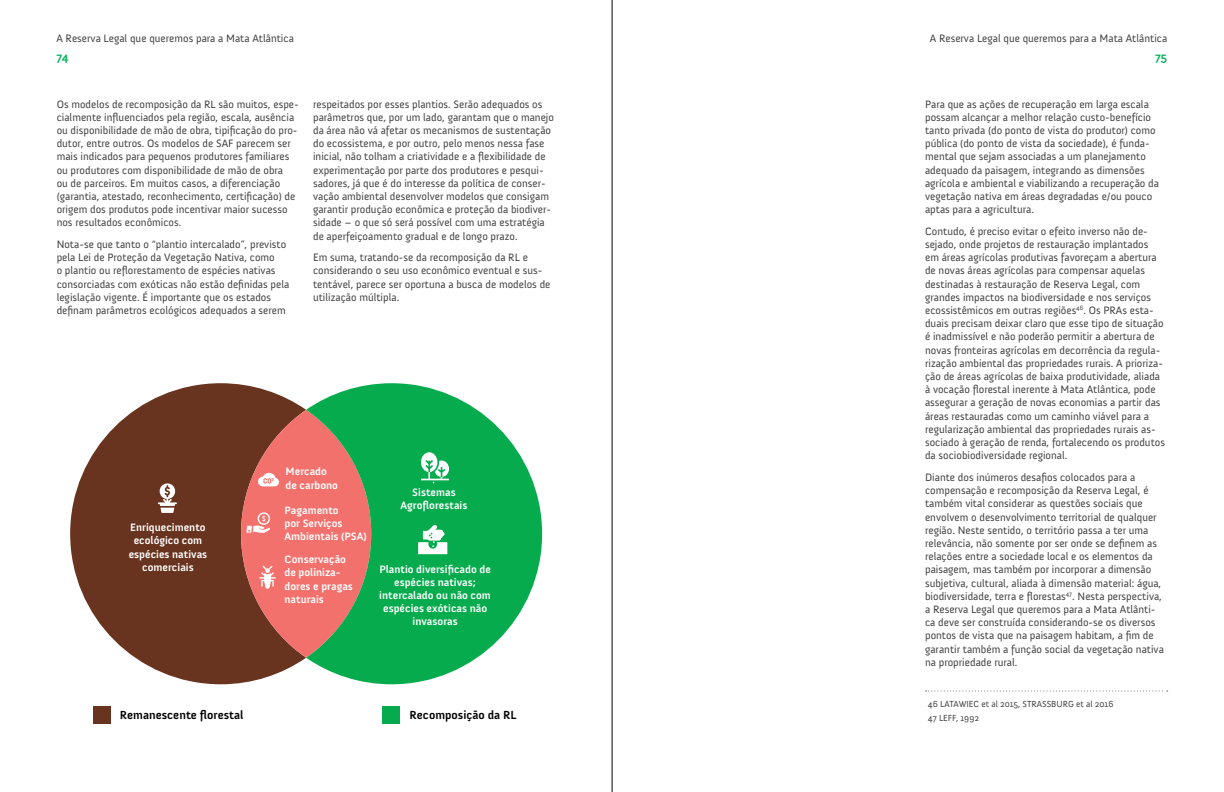
<style>
.page{position:relative;width:1224px;height:792px;background:#fff}
.page>*{position:absolute;margin:0;border:0;box-sizing:border-box;transform-origin:0 0}
.t1{font:700 12px "Anivers";color:#000}
.t2{font:700 12px "Anivers";color:#00b15a}
.t3{font:11px/13.2px "Anivers";color:#414042}
.t4{font:700 11px/13.2px "Anivers";color:#fff}
.t5{font:9px/13.6px "Anivers";color:#414042}
</style>
<div class="page">
<svg style="left:70px;top:383px;width:236px;height:301px;fill:#69341f"></svg>
<div style="left:241px;top:410px;width:130px;height:248px;background:#f3716d;border-radius:50%"></div>
<svg style="left:306px;top:383px;width:236px;height:301px;fill:#06ab4d"></svg>
<div style="left:93px;top:706px;width:17px;height:18px;background:#69341f"></div>
<div style="left:383px;top:706px;width:17px;height:18px;background:#06ab4d"></div>
<svg style="left:158px;top:483px;width:19px;height:30px"></svg>
<svg style="left:246px;top:512px;width:24px;height:21px"></svg>
<svg style="left:259px;top:566px;width:17px;height:23px"></svg>
<svg style="left:421px;top:452px;width:28px;height:31px"></svg>
<svg style="left:418px;top:525px;width:29px;height:29px"></svg>
<svg style="left:258px;top:473px;width:21px;height:13px"></svg>
<svg style="left:926px;top:691px;width:242px;height:1px"></svg>
<hr style="left:612px;top:0;width:1px;height:792px;background:#000">
<p class="t3" style="left:56px;top:32px;width:239px">A Reserva Legal que queremos para a Mata Atlântica</p>
<p class="t3" style="left:930px;top:32px;width:239px">A Reserva Legal que queremos para a Mata Atlântica</p>
<p class="t2" style="left:56px;top:51px;width:14px">74</p>
<p class="t2" style="left:1155px;top:51px;width:14px">75</p>
<p class="t3" style="left:57px;top:97px;width:244px">Os modelos de recomposição da RL são muitos, espe&shy;cialmente influenciados pela região, escala, ausência ou disponibilidade de mão de obra, tipificação do pro&shy;dutor, entre outros. Os modelos de SAF parecem ser mais indicados para pequenos produtores familiares ou produtores com disponibilidade de mão de obra<br>ou de parceiros. Em muitos casos, a diferenciação (garantia, atestado, reconhecimento, certificação) de origem dos produtos pode incentivar maior sucesso nos resultados econômicos.</p>
<p class="t3" style="left:57px;top:238px;width:234px">Nota-se que tanto o “plantio intercalado”, previsto pela Lei de Proteção da Vegetação Nativa, como<br>o plantio ou reflorestamento de espécies nativas consorciadas com exóticas não estão definidas pela legislação vigente. É importante que os estados definam parâmetros ecológicos adequados a serem</p>
<p class="t3" style="left:313px;top:97px;width:242px">respeitados por esses plantios. Serão adequados os parâmetros que, por um lado, garantam que o manejo da área não vá afetar os mecanismos de sustentação do ecossistema, e por outro, pelo menos nessa fase inicial, não tolham a criatividade e a flexibilidade de experimentação por parte dos produtores e pesqui&shy;sadores, já que é do interesse da política de conser&shy;vação ambiental desenvolver modelos que consigam garantir produção econômica e proteção da biodiver&shy;sidade – o que só será possível com uma estratégia de aperfeiçoamento gradual e de longo prazo.</p>
<p class="t3" style="left:313px;top:251px;width:239px">Em suma, tratando-se da recomposição da RL e considerando o seu uso econômico eventual e sus&shy;tentável, parece ser oportuna a busca de modelos de utilização múltipla.</p>
<p class="t4" style="left:129px;top:521px;width:80px;text-align:center">Enriquecimento ecológico com espécies nativas comerciais</p>
<p class="t4" style="left:286px;top:465px;width:54px">Mercado de carbono</p>
<p class="t4" style="left:285px;top:503px;width:84px">Pagamento<br>por Serviços<br>Ambientais (PSA)</p>
<p class="t4" style="left:285px;top:553px;width:70px">Conservação de poliniza&shy;dores e pragas naturais</p>
<p class="t4" style="left:401px;top:486px;width:68px;text-align:center">Sistemas<br>Agroflorestais</p>
<p class="t4" style="left:379px;top:562px;width:113px;text-align:center">Plantio diversificado de espécies nativas; intercalado ou não com espécies exóticas não invasoras</p>
<p class="t1" style="left:120px;top:708px;width:125px">Remanescente florestal</p>
<p class="t1" style="left:410px;top:708px;width:108px">Recomposição da RL</p>
<p class="t3" style="left:925px;top:97px;width:235px">Para que as ações de recuperação em larga escala possam alcançar a melhor relação custo-benefício tanto privada (do ponto de vista do produtor) como pública (do ponto de vista da sociedade), é funda&shy;mental que sejam associadas a um planejamento adequado da paisagem, integrando as dimensões agrícola e ambiental e viabilizando a recuperação da vegetação nativa em áreas degradadas e/ou pouco aptas para a agricultura.</p>
<p class="t3" style="left:925px;top:225px;width:241px">Contudo, é preciso evitar o efeito inverso não de&shy;sejado, onde projetos de restauração implantados em áreas agrícolas produtivas favoreçam a abertura de novas áreas agrícolas para compensar aquelas destinadas à restauração de Reserva Legal, com grandes impactos na biodiversidade e nos serviços ecossistêmicos em outras regiões<sup>46</sup>. Os PRAs esta&shy;duais precisam deixar claro que esse tipo de situação é inadmissível e não poderão permitir a abertura de novas fronteiras agrícolas em decorrência da regula&shy;rização ambiental das propriedades rurais. A prioriza&shy;ção de áreas agrícolas de baixa produtividade, aliada à vocação florestal inerente à Mata Atlântica, pode assegurar a geração de novas economias a partir das áreas restauradas como um caminho viável para a regularização ambiental das propriedades rurais as&shy;sociado à geração de renda, fortalecendo os produtos da sociobiodiversidade regional.</p>
<p class="t3" style="left:925px;top:471px;width:240px">Diante dos inúmeros desafios colocados para a compensação e recomposição da Reserva Legal, é também vital considerar as questões sociais que envolvem o desenvolvimento territorial de qualquer região. Neste sentido, o território passa a ter uma relevância, não somente por ser onde se definem as relações entre a sociedade local e os elementos da paisagem, mas também por incorporar a dimensão subjetiva, cultural, aliada à dimensão material: água, biodiversidade, terra e florestas<sup>47</sup>. Nesta perspectiva, a Reserva Legal que queremos para a Mata Atlânti&shy;ca deve ser construída considerando-se os diversos pontos de vista que na paisagem habitam, a fim de garantir também a função social da vegetação nativa na propriedade rural.</p>
<p class="t5" style="left:928px;top:698px;width:187px">46 LATAWIEC et al 2015, STRASSBURG et al 2016<br>47 LEFF, 1992</p>
</div>
